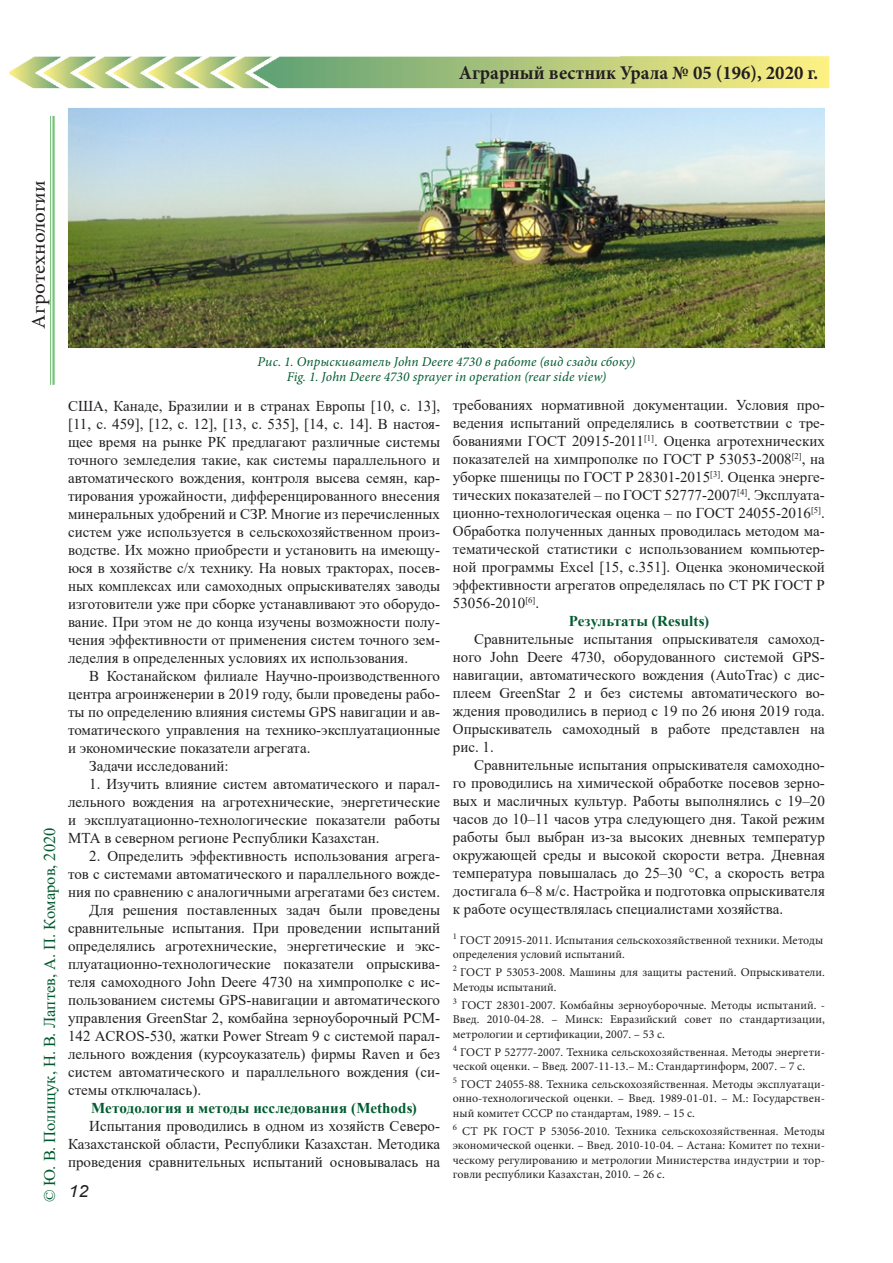
<style>
.page{position:relative;width:893px;height:1263px;background:#fff}
.page>*{position:absolute;margin:0;border:0;box-sizing:border-box;transform-origin:0 0}
.t1{font:700 19.5px "Minion Pro";color:#231f20;scale:.96 1}
.t2{font:19.5px "Minion Pro";letter-spacing:.005em;color:#231f20;scale:1.08 1}
.t3{font:italic 16.8px "Arial";color:#231f20;scale:1.08 1}
.автор{font:16.5px "Times New Roman";color:#025b30}
.List_Paragraph{font:15px/18px "Times New Roman";color:#231f20;text-align:justify}
.подзаголовок{font:700 15px "Times New Roman";letter-spacing:.005em;color:#025b30}
.рисунок{font:italic 13.5px "Minion Pro";letter-spacing:.01em;color:#025b30}
.t4{font:12px/14.4px "Minion Pro";color:#231f20}
</style>
<div class="page">
<img style="left:9px;top:56px;width:820px;height:32px">
<hr style="left:52px;top:116px;width:3px;height:269px;background:#40ae49">
<hr style="left:50px;top:116px;width:1px;height:269px;background:#40ae49">
<img style="left:68px;top:108px;width:757px;height:240px">
<h1 class="t1" style="left:459px;top:59px;width:376px">Аграрный вестник Урала № 05 (196), 2020 г.</h1>
<h1 class="t2" style="left:26px;top:329px;width:139px;rotate:-90deg">Агротехнологии</h1>
<p class="автор" style="left:38px;top:1202px;width:376px;rotate:-90deg">© Ю. В. Полищук, Н. В. Лаптев, А. П. Комаров, 2020</p>
<p class="рисунок" style="left:258px;top:352px;width:379px">Рис. 1. Опрыскиватель John Deere 4730 в работе (вид сзади сбоку)</p>
<p class="рисунок" style="left:287px;top:367px;width:321px">Fig. 1. John Deere 4730 sprayer in operation (rear side view)</p>
<p class="List_Paragraph" style="left:68px;top:396px;width:374px">США, Канаде, Бразилии и в странах Европы [10, с. 13], [11, с. 459], [12, c. 12], [13, c. 535], [14, c. 14]. В настоя&shy;щее время на рынке РК предлагают различные системы точного земледелия такие, как системы параллельного и автоматического вождения, контроля высева семян, кар&shy;тирования урожайности, дифференцированного внесения минеральных удобрений и СЗР. Многие из перечисленных систем уже используется в сельскохозяйственном произ&shy;водстве. Их можно приобрести и установить на имеющу&shy;юся в хозяйстве с/х технику. На новых тракторах, посев&shy;ных комплексах или самоходных опрыскивателях заводы изготовители уже при сборке устанавливают это оборудо&shy;вание. При этом не до конца изучены возможности полу&shy;чения эффективности от применения систем точного зем&shy;леделия в определенных условиях их использования.</p>
<p class="List_Paragraph" style="left:68px;top:666px;width:374px;text-indent:21px">В Костанайском филиале Научно-производственного центра агроинженерии в 2019 году, были проведены рабо&shy;ты по определению влияния системы GPS навигации и ав&shy;томатического управления на технико-эксплуатационные и экономические показатели агрегата.</p>
<p class="List_Paragraph" style="left:89px;top:756px;width:141px">Задачи исследований:</p>
<p class="List_Paragraph" style="left:68px;top:774px;width:374px;text-indent:21px">1. Изучить влияние систем автоматического и парал&shy;лельного вождения на агротехнические, энергетические и эксплуатационно-технологические показатели работы МТА в северном регионе Республики Казахстан.</p>
<p class="List_Paragraph" style="left:68px;top:846px;width:374px;text-indent:21px">2. Определить эффективность использования агрега&shy;тов с системами автоматического и параллельного вожде&shy;ния по сравнению с аналогичными агрегатами без систем.</p>
<p class="List_Paragraph" style="left:68px;top:900px;width:374px;text-indent:21px">Для решения поставленных задач были проведены сравнительные испытания. При проведении испытаний определялись агротехнические, энергетические и экс&shy;плуатационно-технологические показатели опрыскива&shy;теля самоходного John Deere 4730 на химпрополке с ис&shy;пользованием системы GPS-навигации и автоматического управления GreenStar 2, комбайна зерноуборочный РСМ-142 АCROS-530, жатки Power Stream 9 с системой парал&shy;лельного вождения (курсоуказатель) фирмы Raven и без систем автоматического и параллельного вождения (си&shy;стемы отключалась).</p>
<p class="подзаголовок" style="left:91px;top:1097px;width:327px">Методология и методы исследования (Methods)</p>
<p class="List_Paragraph" style="left:68px;top:1116px;width:374px;text-indent:21px">Испытания проводились в одном из хозяйств Северо-Казахстанской области, Республики Казахстан. Методика проведения сравнительных испытаний основывалась на</p>
<p class="t3" style="left:68px;top:1181px;width:20px">12</p>
<p class="List_Paragraph" style="left:453px;top:396px;width:374px">требованиях нормативной документации. Условия про&shy;ведения испытаний определялись в соответствии с тре&shy;бованиями ГОСТ 20915-2011<sup>[1]</sup>. Оценка агротехнических показателей на химпрополке по ГОСТ Р 53053-2008<sup>[2]</sup>, на уборке пшеницы по ГОСТ Р 28301-2015<sup>[3]</sup>. Оценка энерге&shy;тических показателей – по ГОСТ 52777-2007<sup>[4]</sup>. Эксплуата&shy;ционно-технологическая оценка – по ГОСТ 24055-2016<sup>[5]</sup>.<br>Обработка полученных данных проводилась методом ма&shy;тематической статистики с использованием компьютер&shy;ной программы Excel [15, c.351]. Оценка экономической эффективности агрегатов определялась по СТ РК ГОСТ Р 53056-2010<sup>[6]</sup>.</p>
<p class="подзаголовок" style="left:569px;top:610px;width:142px">Результаты (Results)</p>
<p class="List_Paragraph" style="left:453px;top:630px;width:374px;text-indent:21px">Сравнительные испытания опрыскивателя самоход&shy;ного John Deere 4730, оборудованного системой GPS&shy;навигации, автоматического вождения (AutoTrac) с дис&shy;плеем GreenStar 2 и без системы автоматического во&shy;ждения проводились в период с 19 по 26 июня 2019 года.<br>Опрыскиватель самоходный в работе представлен на рис. 1.</p>
<p class="List_Paragraph" style="left:453px;top:756px;width:374px;text-indent:21px">Сравнительные испытания опрыскивателя самоходно&shy;го проводились на химической обработке посевов зерно&shy;вых и масличных культур. Работы выполнялись с 19–20 часов до 10–11 часов утра следующего дня. Такой режим работы был выбран из-за высоких дневных температур окружающей среды и высокой скорости ветра. Дневная температура повышалась до 25–30 °C, а скорость ветра достигала 6–8 м/с. Настройка и подготовка опрыскивателя к работе осуществлялась специалистами хозяйства.</p>
<p class="t4" style="left:453px;top:933px;width:372px"><sup>1</sup> ГОСТ 20915-2011. Испытания сельскохозяйственной техники. Методы определения условий испытаний.</p>
<p class="t4" style="left:453px;top:965px;width:374px"><sup>2</sup> ГОСТ Р 53053-2008. Машины для защиты растений. Опрыскиватели.<br>Методы испытаний.</p>
<p class="t4" style="left:453px;top:998px;width:374px;text-align:justify"><sup>3</sup> ГОСТ 28301-2007. Комбайны зерноуборочные. Методы испытаний. - Введ. 2010-04-28. – Минск: Евразийский совет по стандартизации, метрологии и сертификации, 2007. – 53 с.</p>
<p class="t4" style="left:453px;top:1044px;width:374px"><sup>4</sup> ГОСТ Р 52777-2007. Техника сельскохозяйственная. Методы энергети&shy;ческой оценки. – Введ. 2007-11-13.– М.: Стандартинформ, 2007. – 7 с.</p>
<p class="t4" style="left:453px;top:1077px;width:374px;text-align:justify"><sup>5</sup> ГОСТ 24055-88. Техника сельскохозяйственная. Методы эксплуатаци&shy;онно-технологической оценки. – Введ. 1989-01-01. – М.: Государствен&shy;ный комитет СССР по стандартам, 1989. – 15 с.</p>
<p class="t4" style="left:453px;top:1124px;width:374px;text-align:justify"><sup>6</sup> СТ РК ГОСТ Р 53056-2010. Техника сельскохозяйственная. Методы экономической оценки. – Введ. 2010-10-04. – Астана: Комитет по техни&shy;ческому регулированию и метрологии Министерства индустрии и тор&shy;говли республики Казахстан, 2010. – 26 с.</p>
</div>
